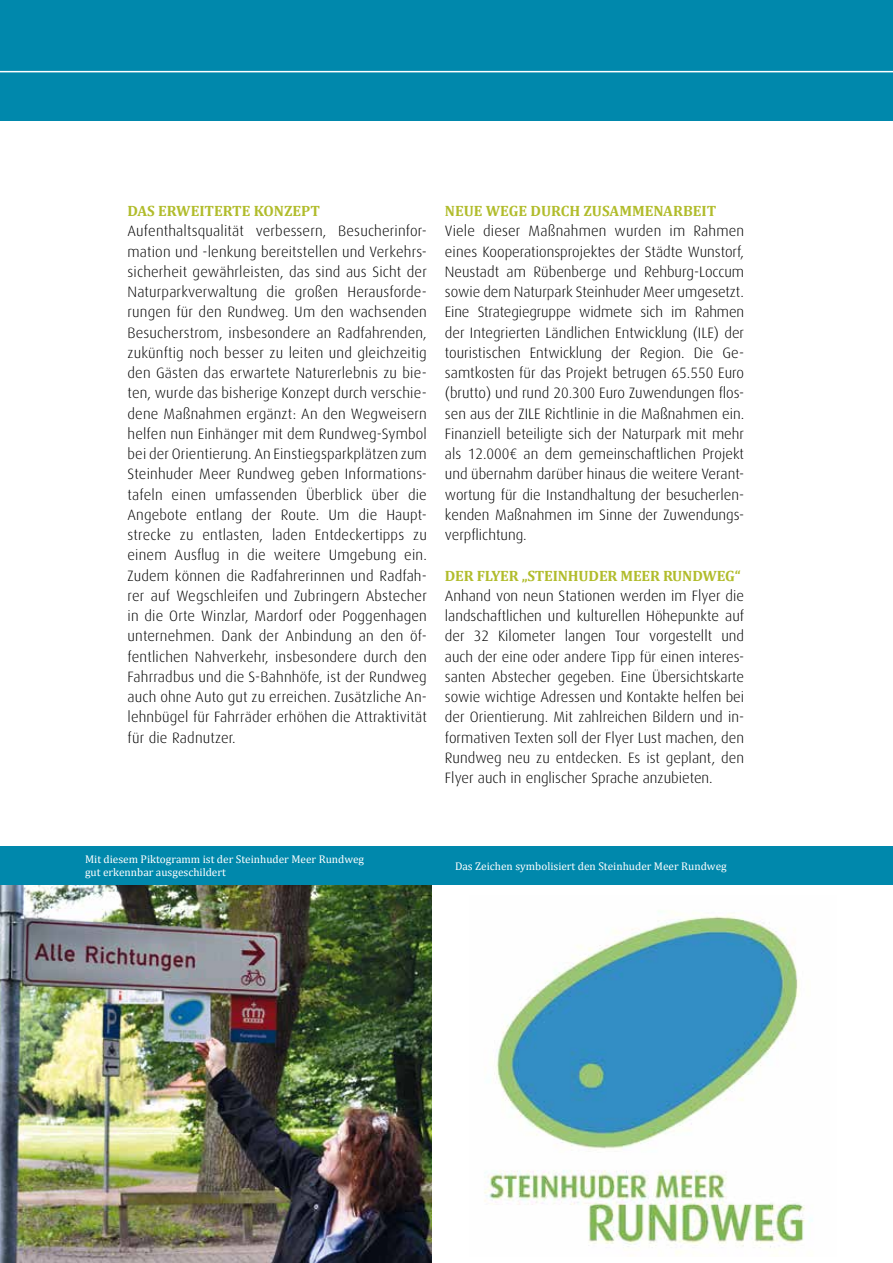
<style>
.page{position:relative;width:893px;height:1263px;background:#fff}
.page>*{position:absolute;margin:0;border:0;box-sizing:border-box;transform-origin:0 0}
.t1{font:300 15px/20.2px "Dax";color:#000;text-align:justify}
.t2{font:700 15px "Cambria";letter-spacing:-.01em;color:#b1bc2b}
.t3{font:11.25px/13.5px "Cambria";color:#fff}
</style>
<div class="page">
<div style="left:0;top:0;width:893px;height:121px;background:#0088ac"></div>
<hr style="left:0;top:71px;width:893px;height:1px;background:#fff">
<img style="left:484px;top:913px;width:329px;height:341px">
<img style="left:0;top:884px;width:432px;height:379px">
<div style="left:0;top:846px;width:893px;height:38px;background:#0088ac"></div>
<p class="t2" style="left:128px;top:202px;width:194px">DAS ERWEITERTE KONZEPT</p>
<p class="t1" style="left:128px;top:221px;width:301px">Aufenthaltsqualität verbessern, Besucherinfor&shy;mation und -lenkung bereitstellen und Verkehrs&shy;sicherheit gewährleisten, das sind aus Sicht der Naturparkverwaltung die großen Herausforde&shy;rungen für den Rundweg. Um den wachsenden Besucherstrom, insbesondere an Radfahrenden, zukünftig noch besser zu leiten und gleichzeitig den Gästen das erwartete Naturerlebnis zu bie&shy;ten, wurde das bisherige Konzept durch verschie&shy;dene Maßnahmen ergänzt: An den Wegweisern helfen nun Einhänger mit dem Rundweg-Symbol bei der Orientierung. An Einstiegsparkplätzen zum Steinhuder Meer Rundweg geben Informations&shy;tafeln einen umfassenden Überblick über die Angebote entlang der Route. Um die Haupt&shy;strecke zu entlasten, laden Entdeckertipps zu einem Ausflug in die weitere Umgebung ein.<br>Zudem können die Radfahrerinnen und Radfah&shy;rer auf Wegschleifen und Zubringern Abstecher in die Orte Winzlar, Mardorf oder Poggenhagen unternehmen. Dank der Anbindung an den öf&shy;fentlichen Nahverkehr, insbesondere durch den Fahrradbus und die S-Bahnhöfe, ist der Rundweg auch ohne Auto gut zu erreichen. Zusätzliche An&shy;lehnbügel für Fahrräder erhöhen die Attraktivität für die Radnutzer.</p>
<p class="t2" style="left:445px;top:202px;width:273px">NEUE WEGE DURCH ZUSAMMENARBEIT</p>
<p class="t1" style="left:445px;top:221px;width:301px">Viele dieser Maßnahmen wurden im Rahmen eines Kooperationsprojektes der Städte Wunstorf, Neustadt am Rübenberge und Rehburg-Loccum sowie dem Naturpark Steinhuder Meer umgesetzt.<br>Eine Strategiegruppe widmete sich im Rahmen der Integrierten Ländlichen Entwicklung (ILE) der touristischen Entwicklung der Region. Die Ge&shy;samtkosten für das Projekt betrugen 65.550 Euro (brutto) und rund 20.300 Euro Zuwendungen flos&shy;sen aus der ZILE Richtlinie in die Maßnahmen ein.<br>Finanziell beteiligte sich der Naturpark mit mehr als 12.000€ an dem gemeinschaftlichen Projekt und übernahm darüber hinaus die weitere Verant&shy;wortung für die Instandhaltung der besucherlen&shy;kenden Maßnahmen im Sinne der Zuwendungs&shy;verpflichtung.</p>
<p class="t2" style="left:445px;top:566px;width:297px">DER FLYER „STEINHUDER MEER RUNDWEG“</p>
<p class="t1" style="left:445px;top:586px;width:301px">Anhand von neun Stationen werden im Flyer die landschaftlichen und kulturellen Höhepunkte auf der 32 Kilometer langen Tour vorgestellt und auch der eine oder andere Tipp für einen interes&shy;santen Abstecher gegeben. Eine Übersichtskarte sowie wichtige Adressen und Kontakte helfen bei der Orientierung. Mit zahlreichen Bildern und in&shy;formativen Texten soll der Flyer Lust machen, den Rundweg neu zu entdecken. Es ist geplant, den Flyer auch in englischer Sprache anzubieten.</p>
<p class="t3" style="left:85px;top:852px;width:281px">Mit diesem Piktogramm ist der Steinhuder Meer Rundweg gut erkennbar ausgeschildert</p>
<p class="t3" style="left:455px;top:859px;width:273px">Das Zeichen symbolisiert den Steinhuder Meer Rundweg</p>
</div>
